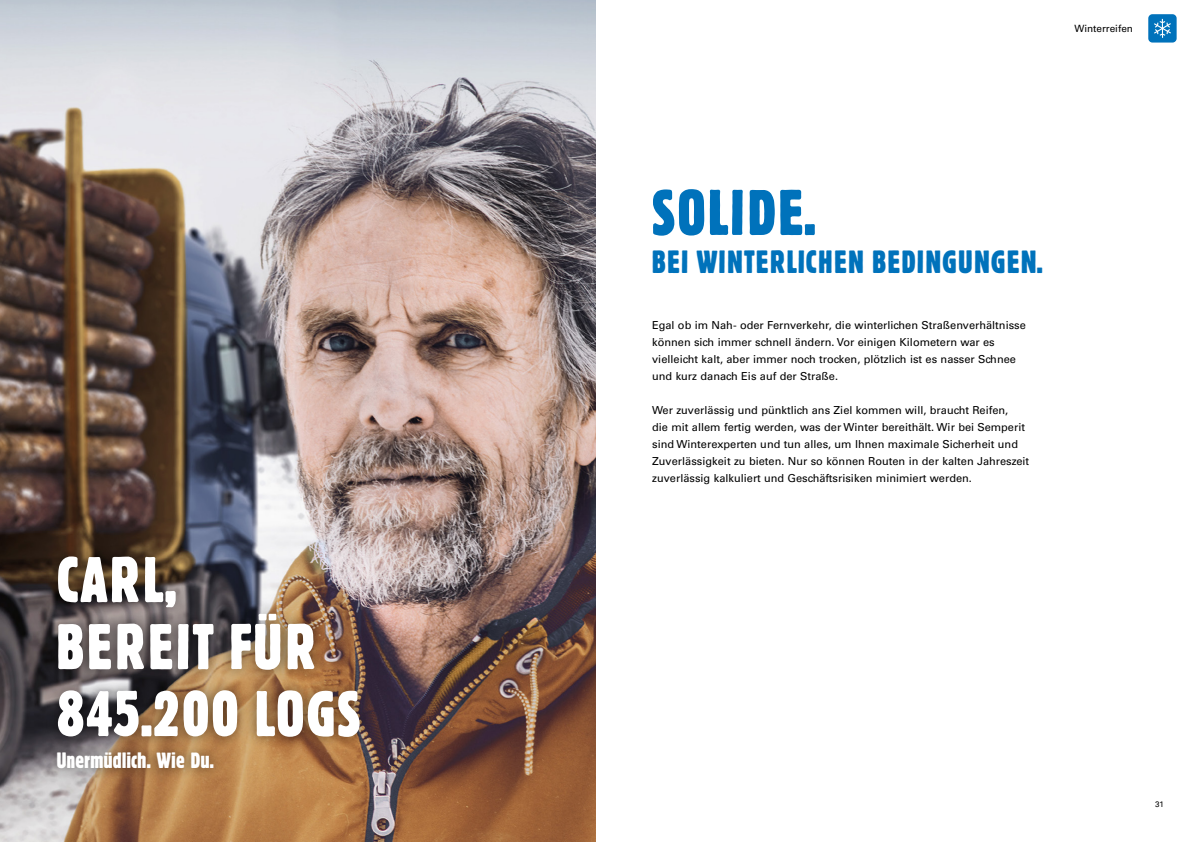
<style>
.page{position:relative;width:1191px;height:842px;background:#fff}
.page>*{position:absolute;margin:0;border:0;box-sizing:border-box;transform-origin:0 0}
.Head_64pt_linksbündi{font:64px "Block BE Extra Cn";letter-spacing:.02em;color:#fff}
.Head_64pt_linksbündi-2{font:64px "Block BE Extra Cn";letter-spacing:.06em;color:#fff}
.Kapitel_Inhaltsverze{font:64px "Block BE Extra Cn";letter-spacing:.04em;color:#0072bb}
.Head_64pt_linksbündi-3{font:64px "Block BE Extra Cn";letter-spacing:.04em;color:#fff}
.Kapitel_Inhaltsverze-2{font:32px "Block BE Extra Cn";letter-spacing:.06em;color:#0072bb}
.Kapitel_2{font:22px "Block BE Extra Cn";letter-spacing:.02em;color:#fff}
.Fließtext_11pt{font:11px/17px "Univers LT Std";color:#000}
.Header-Pagination-R{font:10px "Univers LT Std";color:#000}
.t1{font:8px "Univers LT Std";color:#000}
</style>
<div class="page">
<img style="left:0;top:0;width:595px;height:842px">
<div style="left:44px;top:544px;width:328px;height:237px;background:#000;opacity:.49"></div>
<div style="left:1148px;top:14px;width:28px;height:29px;background:#0072bb;border-radius:4px"></div>
<svg style="left:1154px;top:19px;width:17px;height:19px"></svg>
<p class="Head_64pt_linksbündi-3" style="left:57px;top:543px;width:121px">CARL,</p>
<p class="Head_64pt_linksbündi-2" style="left:57px;top:610px;width:260px">BEREIT FÜR</p>
<p class="Head_64pt_linksbündi" style="left:57px;top:677px;width:305px">845.200 LOGS</p>
<p class="Kapitel_2" style="left:57px;top:748px;width:159px">Unermüdlich. Wie Du.</p>
<p class="Header-Pagination-R" style="left:1074px;top:22px;width:60px">Winterreifen</p>
<p class="Kapitel_Inhaltsverze" style="left:652px;top:176px;width:165px">SOLIDE.</p>
<p class="Kapitel_Inhaltsverze-2" style="left:652px;top:244px;width:392px">BEI WINTERLICHEN BEDINGUNGEN.</p>
<p class="Fließtext_11pt" style="left:652px;top:316px;width:375px">Egal ob im Nah- oder Fernverkehr, die winterlichen Straßenverhältnisse können sich immer schnell ändern. Vor einigen Kilometern war es vielleicht kalt, aber immer noch trocken, plötzlich ist es nasser Schnee und kurz danach Eis auf der Straße.</p>
<p class="Fließtext_11pt" style="left:652px;top:401px;width:378px">Wer zuverlässig und pünktlich ans Ziel kommen will, braucht Reifen,<br>die mit allem fertig werden, was der Winter bereithält. Wir bei Semperit sind Winterexperten und tun alles, um Ihnen maximale Sicherheit und Zuverlässigkeit zu bieten. Nur so können Routen in der kalten Jahreszeit zuverlässig kalkuliert und Geschäftsrisiken minimiert werden.</p>
<p class="t1" style="left:1155px;top:799px;width:10px">31</p>
</div>
